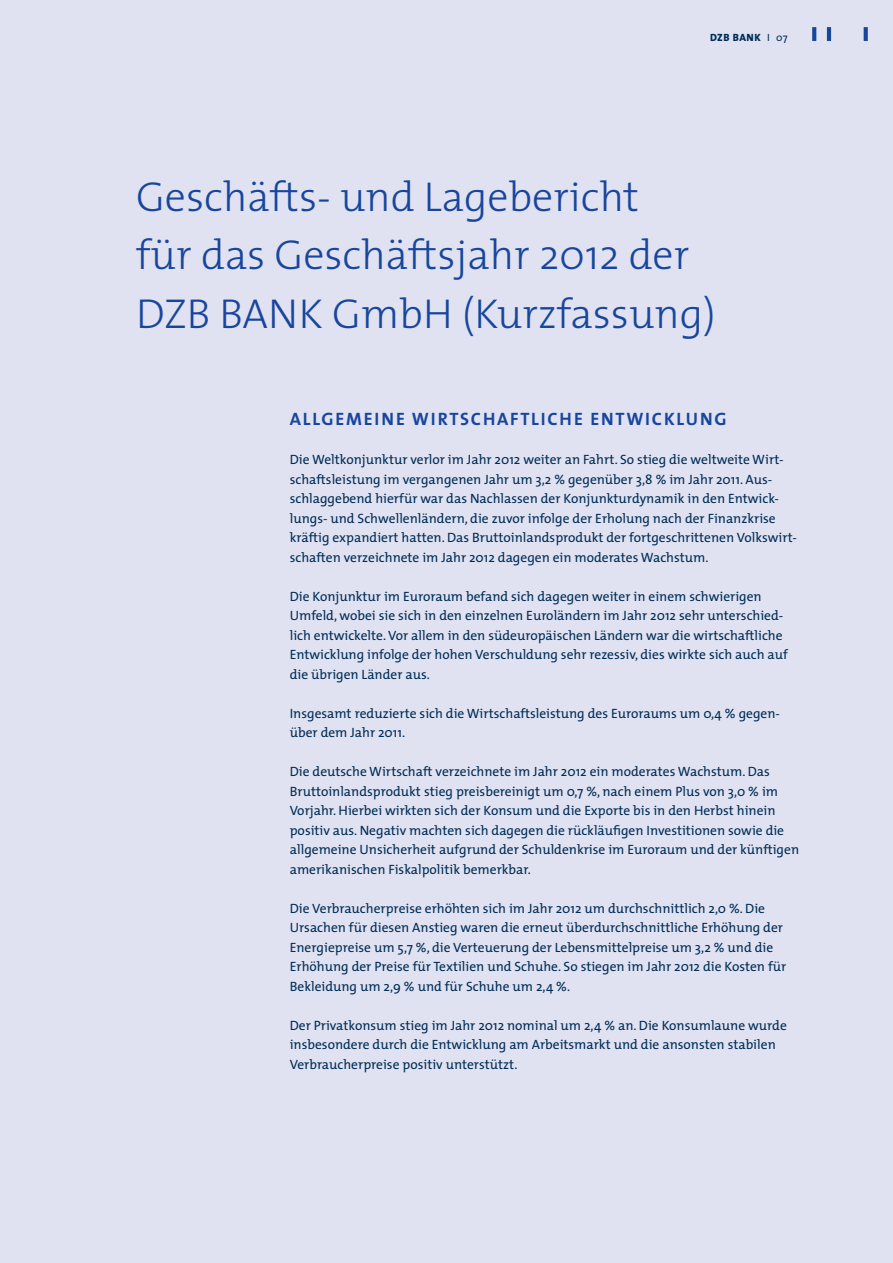
<style>
.page{position:relative;width:893px;height:1263px;background:#e0e2f1}
.page>*{position:absolute;margin:0;border:0;box-sizing:border-box;transform-origin:0 0}
.t1{font:300 42px/58.5px "The Mix";color:#18469d}
.t2{font:700 18px "The Mix";letter-spacing:.1em;color:#18469d}
.t3{font:13.5px/19.5px "The Mix";color:#002c55}
.t4{font:800 10.5px "The Mix";letter-spacing:.05em;color:#002c55}
.s1{font-weight:400}
</style>
<div class="page">
<svg style="left:812px;top:27px;width:4px;height:14px"></svg>
<hr style="left:827px;top:27px;width:4px;height:14px;background:#18469d">
<svg style="left:864px;top:27px;width:4px;height:14px"></svg>
<p class="t4" style="left:710px;top:33px;width:79px">DZB BANK <span class="s1">I 07</span></p>
<h1 class="t1" style="left:136px;top:171px;width:581px">Geschäfts- und Lagebericht<br>für das Geschäftsjahr 2012 der<br>DZB BANK GmbH (Kurzfassung)</h1>
<h2 class="t2" style="left:290px;top:412px;width:438px">ALLGEMEINE WIRTSCHAFTLICHE ENTWICKLUNG</h2>
<p class="t3" style="left:290px;top:451px;width:509px">Die Weltkonjunktur verlor im Jahr 2012 weiter an Fahrt. So stieg die weltweite Wirt&shy;schaftsleistung im vergangenen Jahr um 3,2 % gegenüber 3,8 % im Jahr 2011. Aus&shy;schlaggebend hierfür war das Nachlassen der Konjunkturdynamik in den Entwick&shy;lungs- und Schwellenländern, die zuvor infolge der Erholung nach der Finanzkrise kräftig expandiert hatten. Das Bruttoinlandsprodukt der fortgeschrittenen Volkswirt&shy;schaften verzeichnete im Jahr 2012 dagegen ein moderates Wachstum.</p>
<p class="t3" style="left:290px;top:588px;width:500px">Die Konjunktur im Euroraum befand sich dagegen weiter in einem schwierigen Umfeld, wobei sie sich in den einzelnen Euroländern im Jahr 2012 sehr unterschied&shy;lich entwickelte. Vor allem in den südeuropäischen Ländern war die wirtschaftliche Entwicklung infolge der hohen Verschuldung sehr rezessiv, dies wirkte sich auch auf die übrigen Länder aus.</p>
<p class="t3" style="left:290px;top:705px;width:492px">Insgesamt reduzierte sich die Wirtschaftsleistung des Euroraums um 0,4 % gegen&shy;über dem Jahr 2011.</p>
<p class="t3" style="left:290px;top:763px;width:511px">Die deutsche Wirtschaft verzeichnete im Jahr 2012 ein moderates Wachstum. Das Bruttoinlandsprodukt stieg preisbereinigt um 0,7 %, nach einem Plus von 3,0 % im Vorjahr. Hierbei wirkten sich der Konsum und die Exporte bis in den Herbst hinein positiv aus. Negativ machten sich dagegen die rückläufigen Investitionen sowie die allgemeine Unsicherheit aufgrund der Schuldenkrise im Euroraum und der künftigen amerikanischen Fiskalpolitik bemerkbar.</p>
<p class="t3" style="left:290px;top:900px;width:498px">Die Verbraucherpreise erhöhten sich im Jahr 2012 um durchschnittlich 2,0 %. Die Ursachen für diesen Anstieg waren die erneut überdurchschnittliche Erhöhung der Energiepreise um 5,7 %, die Verteuerung der Lebensmittelpreise um 3,2 % und die Erhöhung der Preise für Textilien und Schuhe. So stiegen im Jahr 2012 die Kosten für Bekleidung um 2,9 % und für Schuhe um 2,4 %.</p>
<p class="t3" style="left:290px;top:1017px;width:499px">Der Privatkonsum stieg im Jahr 2012 nominal um 2,4 % an. Die Konsumlaune wurde insbesondere durch die Entwicklung am Arbeitsmarkt und die ansonsten stabilen<br>Verbraucherpreise positiv unterstützt.</p>
</div>
